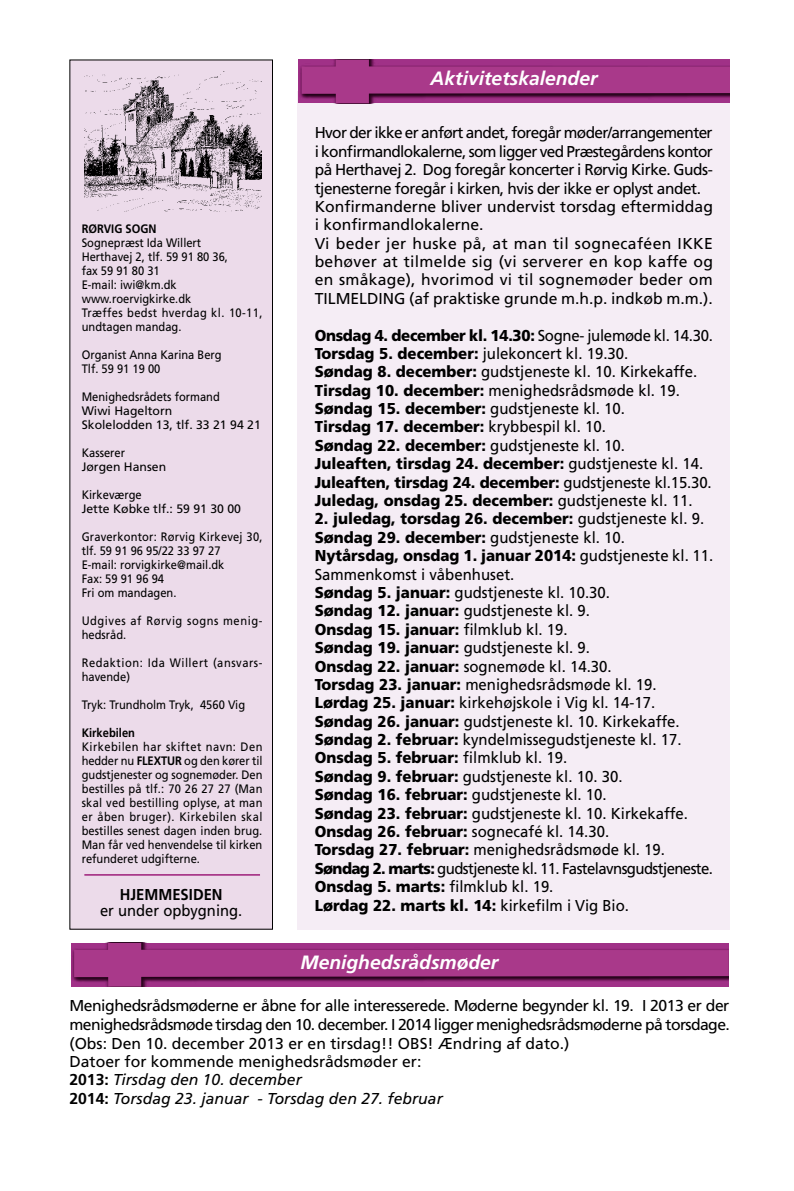
<style>
.page{position:relative;width:794px;height:1191px;background:#fff}
.page>*{position:absolute;margin:0;border:0;box-sizing:border-box;transform-origin:0 0}
.t1{font:italic 700 19.25px "Frutiger";color:#fff}
.t2{font:15.75px/18.4px "Frutiger";color:#000;scale:.95 1}
.t3{font:15.75px/18.4px "Frutiger";color:#000}
.t4{font:900 15.75px/18.4px "Frutiger";color:#000;scale:.95 1}
.t5{font:15.75px/18.6px "Frutiger";letter-spacing:-.03em;color:#000}
.t6{font:15.75px "Frutiger";color:#000;scale:.94 1}
.t7{font:700 15.75px "Frutiger";color:#000;scale:.94 1}
.t8{font:12.25px/14px "Frutiger";color:#000;scale:.91 1}
.t9{font:12.25px/14px "Frutiger";letter-spacing:.05em;color:#000;scale:.91 1}
.t10{font:12.25px/14px "Frutiger";letter-spacing:.045em;color:#000;scale:.91 1}
.t11{font:700 12.25px "Frutiger";color:#000;scale:.91 1}
.s1{font-weight:700}
.s2{font-weight:400}
.s3{font-weight:900}
.s4{font-style:italic}
</style>
<div class="page">
<div style="left:70px;top:60px;width:202px;height:869px;background:#ecdbea"></div>
<div style="left:69px;top:60px;width:204px;height:869px;border:1px solid #000"></div>
<img style="left:85px;top:74px;width:177px;height:138px">
<div style="left:298px;top:91px;width:432px;height:838px;background:#f5edf5"></div>
<svg style="left:302px;top:60px;width:428px;height:43px;background:#9c3280"></svg>
<svg style="left:74px;top:943px;width:655px;height:43px;background:#9c3180"></svg>
<hr style="left:84px;top:874px;width:176px;height:1px;background:#a9398a">
<p class="t11" style="left:82px;top:221px;width:84px">RØRVIG SOGN</p>
<p class="t8" style="left:82px;top:236px;width:200px">Sognepræst Ida Willert<br>Herthavej 2, tlf. 59 91 80 36,<br>fax 59 91 80 31<br>E-mail: iwi@km.dk www.roervigkirke.dk<br>Træffes bedst hverdag kl. 10-11, undtagen mandag.</p>
<p class="t8" style="left:82px;top:348px;width:155px">Organist Anna Karina Berg<br>Tlf. 59 91 19 00</p>
<p class="t8" style="left:82px;top:390px;width:198px">Menighedsrådets formand<br>Wiwi Hageltorn<br>Skolelodden 13, tlf. 33 21 94 21</p>
<p class="t8" style="left:82px;top:446px;width:94px">Kasserer<br>Jørgen Hansen</p>
<p class="t8" style="left:82px;top:488px;width:177px">Kirkeværge<br>Jette Købke tlf.: 59 91 30 00</p>
<p class="t8" style="left:82px;top:530px;width:200px">Graverkontor: Rørvig Kirkevej 30, tlf. 59 91 96 95/22 33 97 27<br>E-mail: rorvigkirke@mail.dk<br>Fax: 59 91 96 94<br>Fri om mandagen.</p>
<p class="t10" style="left:82px;top:614px;width:200px">Udgives af Rørvig sogns menig&shy;hedsråd.</p>
<p class="t9" style="left:82px;top:656px;width:200px">Redaktion: Ida Willert (ansvars&shy;havende)</p>
<p class="t8" style="left:82px;top:698px;width:181px">Tryk: Trundholm Tryk, 4560 Vig</p>
<p class="t11" style="left:82px;top:725px;width:60px">Kirkebilen</p>
<p class="t8" style="left:82px;top:740px;width:200px;text-align:justify">Kirkebilen har skiftet navn: Den hedder nu <span class="s1">FLEXTUR</span> og den kører til gudstjenester og sognemøder. Den bestilles på tlf.: 70 26 27 27 (Man skal ved bestilling oplyse, at man er åben bruger). Kirkebilen skal bestilles senest dagen inden brug.<br>Man får ved henvendelse til kirken refunderet udgifterne.</p>
<p class="t7" style="left:120px;top:885px;width:111px">HJEMMESIDEN</p>
<p class="t6" style="left:100px;top:901px;width:153px">er under opbygning.</p>
<p class="t1" style="left:430px;top:67px;width:168px">Aktivitetskalender</p>
<p class="t3" style="left:315px;top:124px;width:400px">Hvor der ikke er anført andet, foregår møder/arrangementer i konfirmandlokalerne, som ligger ved Præstegårdens kontor på Herthavej 2. Dog foregår koncerter i Rørvig Kirke. Guds&shy;tjenesterne foregår i kirken, hvis der ikke er oplyst andet.<br>Konfirmanderne bliver undervist torsdag eftermiddag i konfirmandlokalerne.<br>Vi beder jer huske på, at man til sognecaféen IKKE behøver at tilmelde sig (vi serverer en kop kaffe og en småkage), hvorimod vi til sognemøder beder om TILMELDING (af praktiske grunde m.h.p. indkøb m.m.).</p>
<p class="t4" style="left:315px;top:326px;width:421px">Onsdag 4. december kl. 14.30: <span class="s2">Sogne- julemøde kl. 14.30.<br></span>Torsdag 5. december: <span class="s2">julekoncert kl. 19.30.<br></span>Søndag 8. december: <span class="s2">gudstjeneste kl. 10. Kirkekaffe.<br></span>Tirsdag 10. december: <span class="s2">menighedsrådsmøde kl. 19.<br></span>Søndag 15. december: <span class="s2">gudstjeneste kl. 10.<br></span>Tirsdag 17. december: <span class="s2">krybbespil kl. 10.<br></span>Søndag 22. december: <span class="s2">gudstjeneste kl. 10.<br></span>Juleaften, tirsdag 24. december: <span class="s2">gudstjeneste kl. 14.<br></span>Juleaften, tirsdag 24. december: <span class="s2">gudstjeneste kl.15.30.<br></span>Juledag, onsdag 25. december: <span class="s2">gudstjeneste kl. 11.</span></p>
<p class="t2" style="left:315px;top:510px;width:421px"><span class="s3">2. juledag, torsdag 26. december:</span> gudstjeneste kl. 9.<br><span class="s3">Søndag 29. december:</span> gudstjeneste kl. 10.<br><span class="s3">Nytårsdag, onsdag 1. januar 2014:</span> gudstjeneste kl. 11.<br>Sammenkomst i våbenhuset.<br><span class="s3">Søndag 5. januar:</span> gudstjeneste kl. 10.30.<br><span class="s3">Søndag 12. januar:</span> gudstjeneste kl. 9.<br><span class="s3">Onsdag 15. januar:</span> filmklub kl. 19.<br><span class="s3">Søndag 19. januar:</span> gudstjeneste kl. 9.<br><span class="s3">Onsdag 22. januar:</span> sognemøde kl. 14.30.<br><span class="s3">Torsdag 23. januar:</span> menighedsrådsmøde kl. 19.<br><span class="s3">Lørdag 25. januar:</span> kirkehøjskole i Vig kl. 14-17.<br><span class="s3">Søndag 26. januar:</span> gudstjeneste kl. 10. Kirkekaffe.<br><span class="s3">Søndag 2. februar:</span> kyndelmissegudstjeneste kl. 17.<br><span class="s3">Onsdag 5. februar:</span> filmklub kl. 19.<br><span class="s3">Søndag 9. februar:</span> gudstjeneste kl. 10. 30.<br><span class="s3">Søndag 16. februar:</span> gudstjeneste kl. 10.<br><span class="s3">Søndag 23. februar:</span> gudstjeneste kl. 10. Kirkekaffe.<br><span class="s3">Onsdag 26. februar:</span> sognecafé kl. 14.30.<br><span class="s3">Torsdag 27. februar:</span> menighedsrådsmøde kl. 19.<br><span class="s3">Søndag 2. marts:</span> gudstjeneste kl. 11. Fastelavnsgudstjeneste.<br><span class="s3">Onsdag 5. marts:</span> filmklub kl. 19.<br><span class="s3">Lørdag 22. marts kl. 14:</span> kirkefilm i Vig Bio.</p>
<p class="t1" style="left:300px;top:950px;width:199px">Menighedsrådsmøder</p>
<p class="t5" style="left:69px;top:996px;width:662px">Menighedsrådsmøderne er åbne for alle interesserede. Møderne begynder kl. 19. I 2013 er der menighedsrådsmøde tirsdag den 10. december. I 2014 ligger menighedsrådsmøderne på torsdage. (Obs: Den 10. december 2013 er en tirsdag!! OBS! Ændring af dato.)<br>Datoer for kommende menighedsrådsmøder er:<br><span class="s1">2013:</span> <span class="s4">Tirsdag den 10. december<br></span><span class="s1">2014:</span> <span class="s4">Torsdag 23. januar - Torsdag den 27. februar</span></p>
</div>
